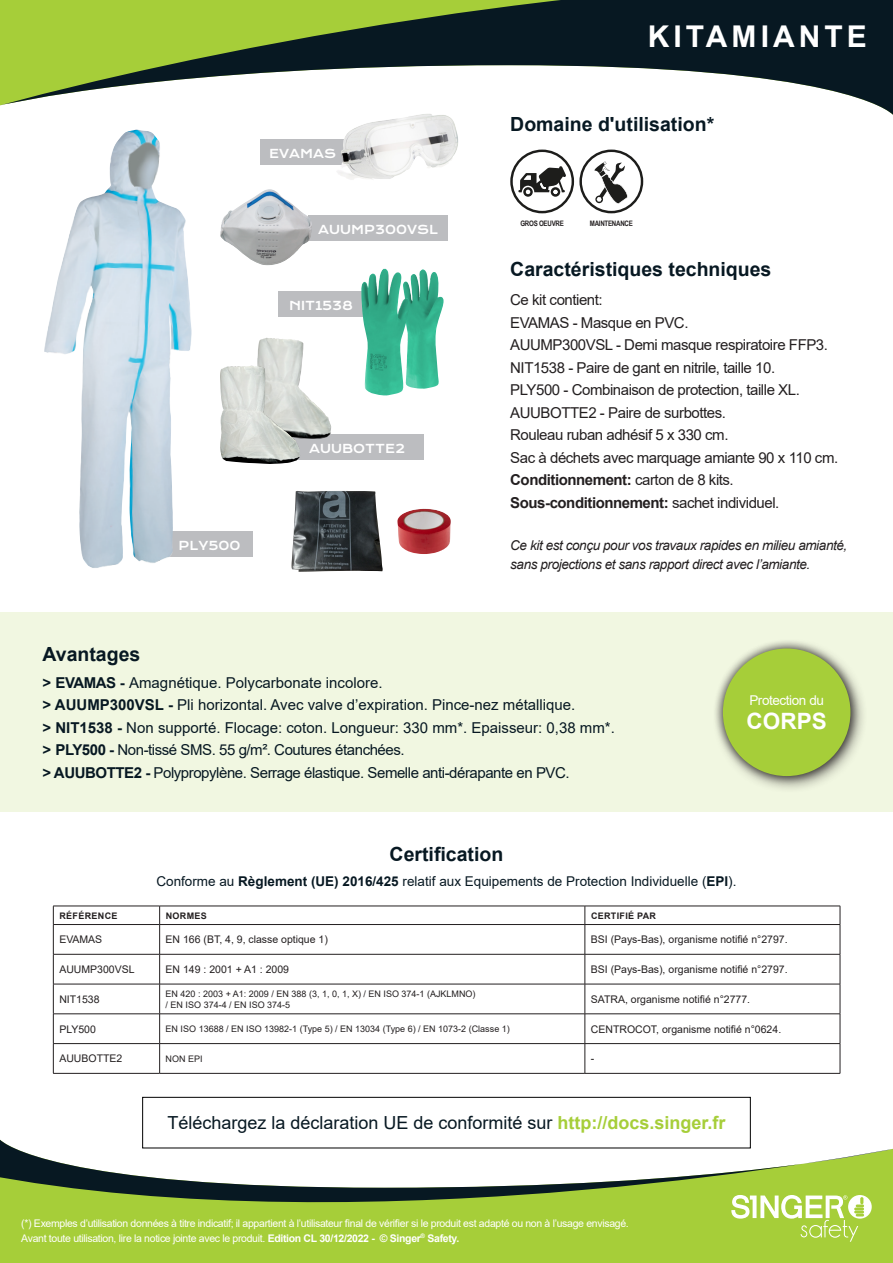
<style>
.page{position:relative;width:893px;height:1263px;background:#fff}
.page>*{position:absolute;margin:0;border:0;box-sizing:border-box;transform-origin:0 0}
.t1{font:700 30px "Arial";letter-spacing:.135em;color:#fff}
.t2{font:700 22.5px "Arial";letter-spacing:.005em;color:#fff}
.t3{font:700 19.5px "Arial";color:#071822}
.t4{font:18px "Arial";color:#071822}
.t5{font:15px/22.5px "Arial";letter-spacing:-.03em;color:#231f20}
.t6{font:15px "Arial";color:#071822}
.t7{font:15px "Arial";letter-spacing:-.03em;color:#071822}
.t8{font:700 15px "Arial";letter-spacing:-.03em;color:#231f20}
.t9{font:italic 13.5px/19.5px "Arial";letter-spacing:-.03em;color:#231f20}
.t10{font:13.5px "Arial";color:#071822}
.t11{font:13.5px "Arial";letter-spacing:-.03em;color:#fff}
.t12{font:12px "Krona One";color:#fff}
.t13{font:10.5px "Arial";color:#231f20}
.t14{font:10.5px/15px "Arial";letter-spacing:-.03em;color:#fff}
.t15{font:9px/10.8px "Arial";color:#231f20}
.t16{font:700 9px "Arial";letter-spacing:.035em;color:#231f20}
.t17{font:700 7.5px "Arial Narrow";letter-spacing:-.03em;color:#231f20}
.s1{font-weight:400}
.s2{font-weight:700}
.s3{font-weight:700;color:#a6ce39}
</style>
<div class="page">
<svg style="left:0;top:0;width:893px;height:115px"></svg>
<div style="left:0;top:612px;width:893px;height:200px;background:#f1f7e1"></div>
<hr style="left:53px;top:906px;width:107px;height:1px;background:#231f20">
<hr style="left:160px;top:906px;width:425px;height:1px;background:#231f20">
<hr style="left:585px;top:906px;width:255px;height:1px;background:#231f20">
<hr style="left:53px;top:924px;width:107px;height:1px;background:#231f20">
<svg style="left:53px;top:906px;width:1px;height:48px"></svg>
<hr style="left:160px;top:924px;width:425px;height:1px;background:#231f20">
<svg style="left:159px;top:906px;width:1px;height:48px"></svg>
<hr style="left:585px;top:924px;width:255px;height:1px;background:#231f20">
<svg style="left:585px;top:906px;width:1px;height:48px"></svg>
<svg style="left:840px;top:906px;width:1px;height:48px"></svg>
<hr style="left:53px;top:954px;width:107px;height:1px;background:#231f20">
<hr style="left:53px;top:954px;width:1px;height:30px;background:#231f20">
<hr style="left:160px;top:954px;width:425px;height:1px;background:#231f20">
<hr style="left:159px;top:954px;width:1px;height:30px;background:#231f20">
<hr style="left:585px;top:954px;width:255px;height:1px;background:#231f20">
<hr style="left:585px;top:954px;width:1px;height:30px;background:#231f20">
<hr style="left:840px;top:954px;width:1px;height:30px;background:#231f20">
<hr style="left:53px;top:984px;width:107px;height:1px;background:#231f20">
<hr style="left:53px;top:984px;width:1px;height:30px;background:#231f20">
<hr style="left:160px;top:984px;width:425px;height:1px;background:#231f20">
<hr style="left:159px;top:984px;width:1px;height:30px;background:#231f20">
<hr style="left:585px;top:984px;width:255px;height:1px;background:#231f20">
<hr style="left:585px;top:984px;width:1px;height:30px;background:#231f20">
<hr style="left:840px;top:984px;width:1px;height:30px;background:#231f20">
<hr style="left:53px;top:1013px;width:107px;height:1px;background:#231f20">
<hr style="left:160px;top:1013px;width:425px;height:1px;background:#231f20">
<hr style="left:585px;top:1013px;width:255px;height:1px;background:#231f20">
<hr style="left:53px;top:1043px;width:107px;height:1px;background:#231f20">
<svg style="left:53px;top:1014px;width:1px;height:59px"></svg>
<hr style="left:160px;top:1043px;width:425px;height:1px;background:#231f20">
<svg style="left:159px;top:1014px;width:1px;height:59px"></svg>
<hr style="left:585px;top:1043px;width:255px;height:1px;background:#231f20">
<svg style="left:585px;top:1014px;width:1px;height:59px"></svg>
<svg style="left:840px;top:1014px;width:1px;height:59px"></svg>
<hr style="left:53px;top:1073px;width:107px;height:1px;background:#231f20">
<hr style="left:160px;top:1073px;width:425px;height:1px;background:#231f20">
<hr style="left:585px;top:1073px;width:255px;height:1px;background:#231f20">
<div style="left:0;top:1250px;width:893px;height:13px;background:#a6ce39"></div>
<svg style="left:0;top:1140px;width:893px;height:110px;fill:#a6ce39"></svg>
<div style="left:142px;top:1097px;width:608px;height:51px;border:1px solid #000"></div>
<svg style="left:731px;top:1195px;width:141px;height:47px"></svg>
<div style="left:712px;top:638px;width:155px;height:155px;background:#231f20;opacity:.75"></div>
<div style="left:714px;top:639px;width:146px;height:146px;background:#231f20;opacity:.75"></div>
<div style="left:723px;top:648px;width:127px;height:128px;background:#a6ce39;border-radius:50%"></div>
<svg style="left:518px;top:166px;width:48px;height:31px"></svg>
<div style="left:510px;top:150px;width:64px;height:63px;border:2px solid #1d1d1b;border-radius:50%"></div>
<div style="left:579px;top:150px;width:64px;height:63px;border:2px solid #1d1d1b;border-radius:50%"></div>
<svg style="left:594px;top:161px;width:34px;height:43px"></svg>
<img style="left:410px;top:269px;width:34px;height:120px">
<div style="left:279px;top:291px;width:85px;height:26px;background:#bcbdc0"></div>
<div style="left:291px;top:434px;width:132px;height:25px;background:#bcbdc0"></div>
<div style="left:260px;top:139px;width:85px;height:26px;background:#bcbdc0"></div>
<div style="left:309px;top:216px;width:139px;height:25px;background:#bcbdc0"></div>
<div style="left:167px;top:531px;width:85px;height:26px;background:#bcbdc0"></div>
<img style="left:361px;top:269px;width:49px;height:126px">
<img style="left:397px;top:509px;width:54px;height:45px">
<img style="left:291px;top:491px;width:92px;height:81px">
<img style="left:336px;top:114px;width:94px;height:66px">
<img style="left:220px;top:189px;width:92px;height:76px">
<img style="left:252px;top:338px;width:79px;height:101px">
<img style="left:220px;top:366px;width:80px;height:98px">
<img style="left:44px;top:130px;width:148px;height:438px">
<p class="t1" style="left:648px;top:16px;width:221px">KITAMIANTE</p>
<p class="t12" style="left:269px;top:146px;width:68px">EVAMAS</p>
<p class="t12" style="left:318px;top:222px;width:121px">AUUMP300VSL</p>
<p class="t12" style="left:289px;top:298px;width:65px">NIT1538</p>
<p class="t12" style="left:179px;top:538px;width:64px">PLY500</p>
<p class="t12" style="left:309px;top:441px;width:97px">AUUBOTTE2</p>
<p class="t3" style="left:510px;top:111px;width:206px">Domaine d'utilisation*</p>
<p class="t17" style="left:520px;top:218px;width:45px">GROS OEUVRE</p>
<p class="t17" style="left:590px;top:218px;width:45px">MAINTENANCE</p>
<p class="t3" style="left:510px;top:255px;width:263px">Caractéristiques techniques</p>
<p class="t5" style="left:510px;top:288px;width:94px">Ce kit contient:</p>
<p class="t5" style="left:510px;top:311px;width:180px">EVAMAS - Masque en PVC.</p>
<p class="t5" style="left:510px;top:333px;width:319px">AUUMP300VSL - Demi masque respiratoire FFP3.</p>
<p class="t5" style="left:510px;top:356px;width:266px">NIT1538 - Paire de gant en nitrile, taille 10.</p>
<p class="t5" style="left:510px;top:378px;width:291px">PLY500 - Combinaison de protection, taille XL.</p>
<p class="t5" style="left:510px;top:401px;width:217px">AUUBOTTE2 - Paire de surbottes.</p>
<p class="t5" style="left:510px;top:423px;width:329px">Rouleau ruban adhésif 5 x 330 cm.<br>Sac à déchets avec marquage amiante 90 x 110 cm.</p>
<p class="t8" style="left:510px;top:469px;width:225px">Conditionnement: <span class="s1">carton de 8 kits.</span></p>
<p class="t8" style="left:510px;top:492px;width:271px">Sous-conditionnement: <span class="s1">sachet individuel.</span></p>
<p class="t9" style="left:510px;top:535px;width:339px">Ce kit est conçu pour vos travaux rapides en milieu amianté, sans projections et sans rapport direct avec l’amiante.</p>
<p class="t3" style="left:43px;top:640px;width:99px">Avantages</p>
<p class="t6" style="left:43px;top:672px;width:342px"><span class="s2">&gt; EVAMAS -</span> Amagnétique. Polycarbonate incolore.</p>
<p class="t6" style="left:43px;top:695px;width:534px"><span class="s2">&gt; AUUMP300VSL -</span> Pli horizontal. Avec valve d’expiration. Pince-nez métallique.</p>
<p class="t6" style="left:43px;top:717px;width:574px"><span class="s2">&gt; NIT1538 -</span> Non supporté. Flocage: coton. Longueur: 330 mm*. Epaisseur: 0,38 mm*.</p>
<p class="t7" style="left:43px;top:740px;width:364px"><span class="s2">&gt; PLY500 -</span> Non-tissé SMS. 55 g/m². Coutures étanchées.</p>
<p class="t7" style="left:43px;top:762px;width:529px"><span class="s2">&gt; AUUBOTTE2 -</span> Polypropylène. Serrage élastique. Semelle anti-dérapante en PVC.</p>
<p class="t11" style="left:749px;top:691px;width:76px">Protection du</p>
<p class="t2" style="left:746px;top:705px;width:82px">CORPS</p>
<p class="t3" style="left:390px;top:840px;width:115px">Certification</p>
<p class="t10" style="left:156px;top:872px;width:582px">Conforme au <span class="s2">Règlement (UE) 2016/425</span> relatif aux Equipements de Protection Individuelle (<span class="s2">EPI</span>).</p>
<p class="t16" style="left:59px;top:909px;width:60px">RÉFÉRENCE</p>
<p class="t16" style="left:166px;top:909px;width:43px">NORMES</p>
<p class="t16" style="left:591px;top:909px;width:66px">CERTIFIÉ PAR</p>
<p class="t13" style="left:59px;top:932px;width:44px">EVAMAS</p>
<p class="t13" style="left:166px;top:932px;width:164px">EN 166 (BT, 4, 9, classe optique 1)</p>
<p class="t13" style="left:591px;top:932px;width:198px">BSI (Pays-Bas), organisme notifié n°2797.</p>
<p class="t13" style="left:59px;top:962px;width:77px">AUUMP300VSL</p>
<p class="t13" style="left:166px;top:962px;width:125px">EN 149 : 2001 + A1 : 2009</p>
<p class="t13" style="left:591px;top:962px;width:198px">BSI (Pays-Bas), organisme notifié n°2797.</p>
<p class="t13" style="left:59px;top:992px;width:42px">NIT1538</p>
<p class="t15" style="left:166px;top:988px;width:311px">EN 420 : 2003 + A1: 2009 / EN 388 (3, 1, 0, 1, X) / EN ISO 374-1 (AJKLMNO) / EN ISO 374-4 / EN ISO 374-5</p>
<p class="t13" style="left:591px;top:992px;width:161px">SATRA, organisme notifié n°2777.</p>
<p class="t13" style="left:59px;top:1021px;width:38px">PLY500</p>
<p class="t15" style="left:166px;top:1023px;width:346px">EN ISO 13688 / EN ISO 13982-1 (Type 5) / EN 13034 (Type 6) / EN 1073-2 (Classe 1)</p>
<p class="t13" style="left:591px;top:1021px;width:192px">CENTROCOT, organisme notifié n°0624.</p>
<p class="t13" style="left:59px;top:1051px;width:65px">AUUBOTTE2</p>
<p class="t15" style="left:166px;top:1053px;width:39px">NON EPI</p>
<p class="t13" style="left:591px;top:1051px;width:5px">-</p>
<p class="t4" style="left:167px;top:1110px;width:560px">Téléchargez la déclaration UE de conformité sur <span class="s3">http://docs.singer.fr</span></p>
<p class="t14" style="left:21px;top:1215px;width:609px">(*) Exemples d’utilisation données à titre indicatif; il appartient à l’utilisateur final de vérifier si le produit est adapté ou non à l’usage envisagé.<br>Avant toute utilisation, lire la notice jointe avec le produit. <span class="s2">Edition CL 30/12/2022 - © Singer</span><sup>®</sup> <span class="s2">Safety.</span></p>
</div>
